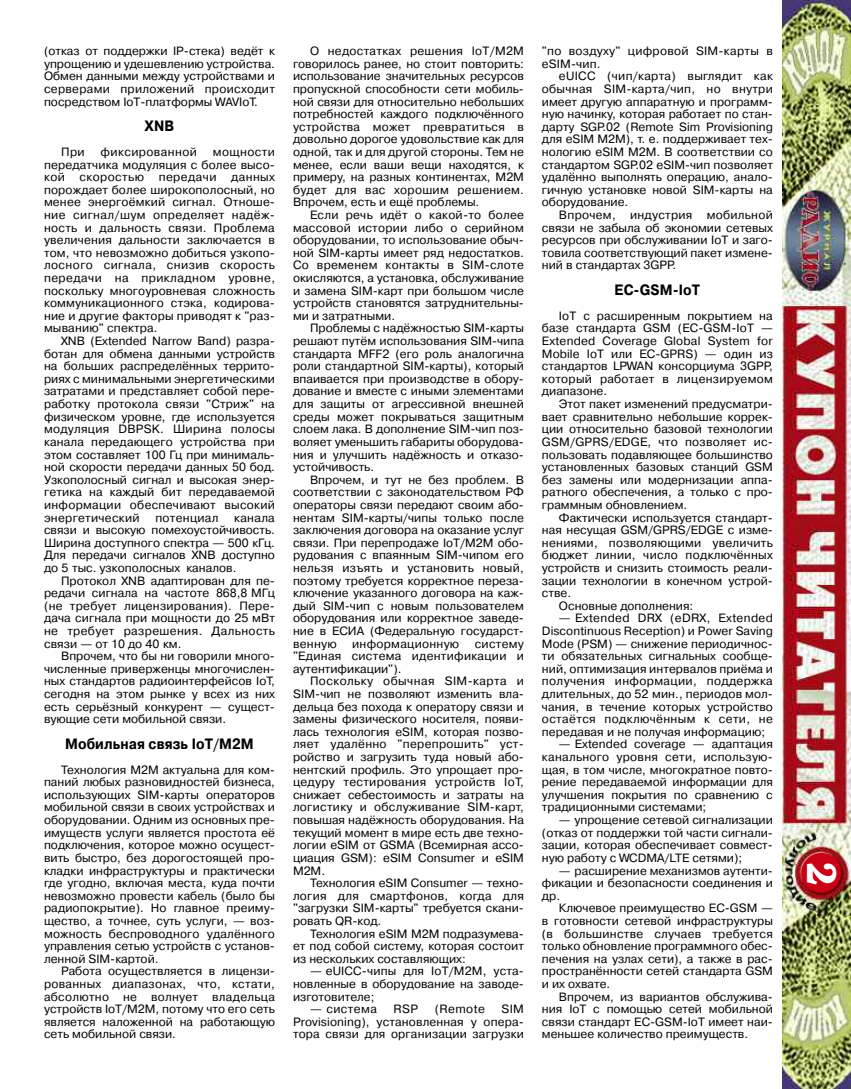
<style>
.page{position:relative;width:851px;height:1089px;background:#fff}
.page>*{position:absolute;margin:0;border:0;box-sizing:border-box;transform-origin:0 0}
.t1{font:600 42px "Bookman C";color:#fff;scale:.85 1}
.t2{font:700 15px "Pragmatica C";letter-spacing:.005em;color:#000;scale:.9 1}
.t3{font:12px/12.6px "Pragmatica C";color:#000;text-align:justify}
.t4{font:12px/12.6px "Pragmatica C";letter-spacing:.025em;color:#000}
.t5{font:12px "Pragmatica C";letter-spacing:.035em;color:#000}
</style>
<div class="page">
<img style="left:782px;top:0;width:68px;height:1089px">
<div style="left:801px;top:853px;width:39px;height:39px;background:#ca0016;border-radius:50%"></div>
<p class="t3" style="left:44px;top:45px;width:232px">(отказ от поддержки IP-стека) ведёт к упрощению и удешевлению устройства.<br>Обмен данными между устройствами и серверами приложений происходит посредством IoT-платформы WAVIoT.</p>
<p class="t2" style="left:144px;top:117px;width:35px">XNB</p>
<p class="t3" style="left:61px;top:145px;width:25px">При</p>
<p class="t5" style="left:100px;top:145px;width:98px">фиксированной</p>
<p class="t3" style="left:44px;top:145px;width:232px;text-indent:169px">мощности передатчика модуляция с более высо&shy;кой скоростью передачи данных порождает более широкополосный, но менее энергоёмкий сигнал. Отноше&shy;ние сигнал/шум определяет надёж&shy;ность и дальность связи. Проблема увеличения дальности заключается в том, что невозможно добиться узкопо&shy;лосного сигнала, снизив скорость передачи на прикладном уровне, поскольку многоуровневая сложность коммуникационного стэка, кодирова&shy;ние и другие факторы приводят к "раз&shy;мыванию" спектра.</p>
<p class="t3" style="left:44px;top:334px;width:232px;text-indent:17px">XNB (Extended Narrow Band) разра&shy;ботан для обмена данными устройств на больших распределённых террито&shy;риях с минимальными энергетическими затратами и представляет собой пере&shy;работку протокола связи "Стриж" на физическом уровне, где используется модуляция DBPSK. Ширина полосы канала передающего устройства при этом составляет 100 Гц при минималь&shy;ной скорости передачи данных 50 бод.<br>Узкополосный сигнал и высокая энер&shy;гетика на каждый бит передаваемой информации обеспечивают высокий энергетический</p>
<p class="t3" style="left:44px;top:511px;width:232px;text-indent:190px">канала связи и высокую помехоустойчивость.<br>Ширина доступного спектра — 500 кГц.<br>Для передачи сигналов XNB доступно до 5 тыс. узкополосных каналов.</p>
<p class="t3" style="left:44px;top:574px;width:232px;text-indent:17px">Протокол XNB адаптирован для пе&shy;редачи сигнала на частоте 868,8 МГц (не требует лицензирования). Пере&shy;дача сигнала при мощности до 25 мВт не требует разрешения. Дальность связи — от 10 до 40 км.</p>
<p class="t3" style="left:44px;top:649px;width:232px;text-indent:17px">Впрочем, что бы ни говорили много&shy;численные приверженцы многочислен&shy;ных стандартов радиоинтерфейсов IoT, сегодня на этом рынке у всех из них есть серьёзный конкурент — сущест&shy;вующие сети мобильной связи.</p>
<p class="t2" style="left:65px;top:734px;width:211px">Мобильная связь IoT/M2M</p>
<p class="t3" style="left:44px;top:763px;width:232px;text-indent:17px">Технология M2M актуальна для ком&shy;паний любых разновидностей бизнеса, использующих SIM-карты операторов мобильной связи в своих устройствах и оборудовании. Одним из основных пре&shy;имуществ услуги является простота её подключения, которое можно осущест&shy;вить быстро, без дорогостоящей про&shy;кладки инфраструктуры и практически где угодно, включая места, куда почти невозможно провести кабель (было бы радиопокрытие). Но главное преиму&shy;щество, а точнее, суть услуги, — воз&shy;можность беспроводного удалённого управления сетью устройств с установ&shy;ленной SIM-картой.</p>
<p class="t3" style="left:44px;top:964px;width:232px;text-indent:17px">Работа осуществляется в лицензи&shy;рованных диапазонах, что, кстати, абсолютно не волнует владельца устройств IoT/M2M, потому что его сеть является наложенной на работающую сеть мобильной связи.</p>
<p class="t4" style="left:155px;top:511px;width:65px">потенциал</p>
<p class="t3" style="left:293px;top:45px;width:232px;text-indent:17px">О недостатках решения IoT/M2M говорилось ранее, но стоит повторить: использование значительных ресурсов пропускной способности сети мобиль&shy;ной связи для относительно небольших потребностей каждого подключённого устройства может превратиться в довольно дорогое удовольствие как для одной, так и для другой стороны. Тем не менее, если ваши вещи находятся, к примеру, на разных континентах, M2M будет для вас хорошим решением.<br>Впрочем, есть и ещё проблемы.</p>
<p class="t3" style="left:293px;top:208px;width:232px;text-indent:17px">Если речь идёт о какой-то более массовой истории либо о серийном оборудовании, то использование обыч&shy;ной SIM-карты имеет ряд недостатков.<br>Со временем контакты в SIM-слоте окисляются, а установка, обслуживание и замена SIM-карт при большом числе устройств становятся затруднительны&shy;ми и затратными.</p>
<p class="t3" style="left:293px;top:322px;width:232px;text-indent:17px">Проблемы с надёжностью SIM-карты решают путём использования SIM-чипа стандарта MFF2 (его роль аналогична роли стандартной SIM-карты), который впаивается при производстве в обору&shy;дование и вместе с иными элементами для защиты от агрессивной внешней среды может покрываться защитным слоем лака. В дополнение SIM-чип поз&shy;воляет уменьшить габариты оборудова&shy;ния и улучшить надёжность и отказо&shy;устойчивость.</p>
<p class="t3" style="left:293px;top:473px;width:232px;text-indent:17px">Впрочем, и тут не без проблем. В соответствии с законодательством РФ операторы связи передают своим або&shy;нентам SIM-карты/чипы только после заключения договора на оказание услуг связи. При перепродаже IoT/M2M обо&shy;рудования с впаянным SIM-чипом его нельзя изъять и установить новый, поэтому требуется корректное переза&shy;ключение указанного договора на каж&shy;дый SIM-чип с новым пользователем оборудования или корректное заведе&shy;ние в ЕСИА (Федеральную государст&shy;венную</p>
<p class="t4" style="left:352px;top:637px;width:109px">информационную</p>
<p class="t3" style="left:293px;top:637px;width:232px;text-indent:182px">систему "Единая система идентификации и аутентификации").</p>
<p class="t3" style="left:293px;top:675px;width:232px;text-indent:17px">Поскольку обычная SIM-карта и SIM-чип не позволяют изменить вла&shy;дельца без похода к оператору связи и замены физического носителя, появи&shy;лась технология eSIM, которая позво&shy;ляет удалённо "перепрошить" уст&shy;ройство и загрузить туда новый або&shy;нентский профиль. Это упрощает про&shy;цедуру тестирования устройств IoT, снижает себестоимость и затраты на логистику и обслуживание SIM-карт, повышая надёжность оборудования. На текущий момент в мире есть две техно&shy;логии eSIM от GSMA (Всемирная ассо&shy;циация GSM): eSIM Consumer и eSIM M2M.</p>
<p class="t3" style="left:293px;top:876px;width:232px;text-indent:17px">Технология eSIM Consumer — техно&shy;логия для смартфонов, когда для "загрузки SIM-карты" требуется скани&shy;ровать QR-код.</p>
<p class="t3" style="left:293px;top:927px;width:232px;text-indent:17px">Технология eSIM M2M подразумева&shy;ет под собой систему, которая состоит из нескольких составляющих:</p>
<p class="t3" style="left:293px;top:964px;width:232px;text-indent:17px">— eUICC-чипы для IoT/M2M, уста&shy;новленные в оборудование на заводе&shy;изготовителе;</p>
<p class="t5" style="left:310px;top:1002px;width:69px">— система</p>
<p class="t3" style="left:393px;top:1002px;width:26px">RSP</p>
<p class="t3" style="left:434px;top:1002px;width:52px">(Remote</p>
<p class="t3" style="left:293px;top:1002px;width:232px;text-indent:208px">SIM Provisioning), установленная у опера&shy;тора связи для организации загрузки</p>
<p class="t4" style="left:542px;top:45px;width:232px">"по воздуху" цифровой SIM-карты в eSIM-чип.</p>
<p class="t3" style="left:542px;top:70px;width:232px;text-indent:17px">eUICC (чип/карта) выглядит как обычная SIM-карта/чип, но внутри имеет другую аппаратную и программ&shy;ную начинку, которая работает по стан&shy;дарту SGP.02 (Remote Sim Provisioning для eSIM M2M), т. е. поддерживает тех&shy;нологию eSIM M2M. В соответствии со стандартом SGP.02 eSIM-чип позволяет удалённо выполнять операцию, анало&shy;гичную установке новой SIM-карты на оборудование.</p>
<p class="t3" style="left:542px;top:208px;width:232px;text-indent:17px">Впрочем, индустрия мобильной связи не забыла об экономии сетевых ресурсов при обслуживании IoT и заго&shy;товила соответствующий пакет измене&shy;ний в стандартах 3GPP.</p>
<p class="t2" style="left:614px;top:281px;width:96px">EC-GSM-IoT</p>
<p class="t3" style="left:542px;top:309px;width:232px;text-indent:17px">IoT с расширенным покрытием на базе стандарта GSM (EC-GSM-IoT — Extended Coverage Global System for Mobile IoT или EC-GPRS) — один из стандартов LPWAN консорциума 3GPP, который работает в лицензируемом диапазоне.</p>
<p class="t3" style="left:542px;top:397px;width:232px;text-indent:17px">Этот пакет изменений предусматри&shy;вает сравнительно небольшие коррек&shy;ции относительно базовой технологии GSM/GPRS/EDGE, что позволяет ис&shy;пользовать подавляющее большинство установленных базовых станций GSM без замены или модернизации аппа&shy;ратного обеспечения, а только с про&shy;граммным обновлением.</p>
<p class="t3" style="left:559px;top:511px;width:215px">Фактически используется стандарт-</p>
<p class="t3" style="left:542px;top:523px;width:232px">ная несущая GSM/GPRS/EDGE с изме-</p>
<p class="t4" style="left:542px;top:536px;width:232px">нениями, позволяющими увеличить</p>
<p class="t4" style="left:542px;top:549px;width:232px">бюджет линии, число подключённых</p>
<p class="t3" style="left:542px;top:561px;width:232px">устройств и снизить стоимость реали-</p>
<p class="t3" style="left:542px;top:574px;width:232px">зации технологии в конечном устрой-</p>
<p class="t3" style="left:542px;top:586px;width:31px">стве.</p>
<p class="t3" style="left:559px;top:599px;width:136px">Основные дополнения:</p>
<p class="t3" style="left:542px;top:612px;width:232px;text-indent:17px">— Extended DRX (eDRX, Extended Discontinuous Reception) и Power Saving Mode (PSM) — снижение периодичнос&shy;ти обязательных сигнальных сообще&shy;ний, оптимизация интервалов приёма и получения информации, поддержка длительных, до 52 мин., периодов мол&shy;чания, в течение которых устройство остаётся подключённым к сети, не передавая и не получая информацию;</p>
<p class="t3" style="left:542px;top:738px;width:232px;text-indent:17px">— Extended coverage — адаптация канального уровня сети, использую&shy;щая, в том числе, многократное повто&shy;рение передаваемой информации для улучшения покрытия по сравнению с традиционными системами;</p>
<p class="t3" style="left:542px;top:813px;width:232px;text-indent:17px">— упрощение сетевой сигнализации (отказ от поддержки той части сигнали&shy;зации, которая обеспечивает совмест&shy;ную работу с WCDMA/LTE сетями);</p>
<p class="t3" style="left:542px;top:864px;width:232px;text-indent:17px">— расширение механизмов аутенти&shy;фикации и безопасности соединения и др.</p>
<p class="t3" style="left:542px;top:901px;width:232px;text-indent:17px">Ключевое преимущество EC-GSM — в готовности сетевой инфраструктуры (в большинстве случаев требуется только обновление программного обес&shy;печения на узлах сети), а также в рас&shy;пространённости сетей стандарта GSM и их охвате.</p>
<p class="t3" style="left:542px;top:990px;width:232px;text-indent:17px">Впрочем, из вариантов обслужива&shy;ния IoT с помощью сетей мобильной связи стандарт EC-GSM-IoT имеет наи&shy;меньшее количество преимуществ.</p>
<h1 class="t1" style="left:846px;top:862px;width:29px;rotate:90deg">2</h1>
</div>
